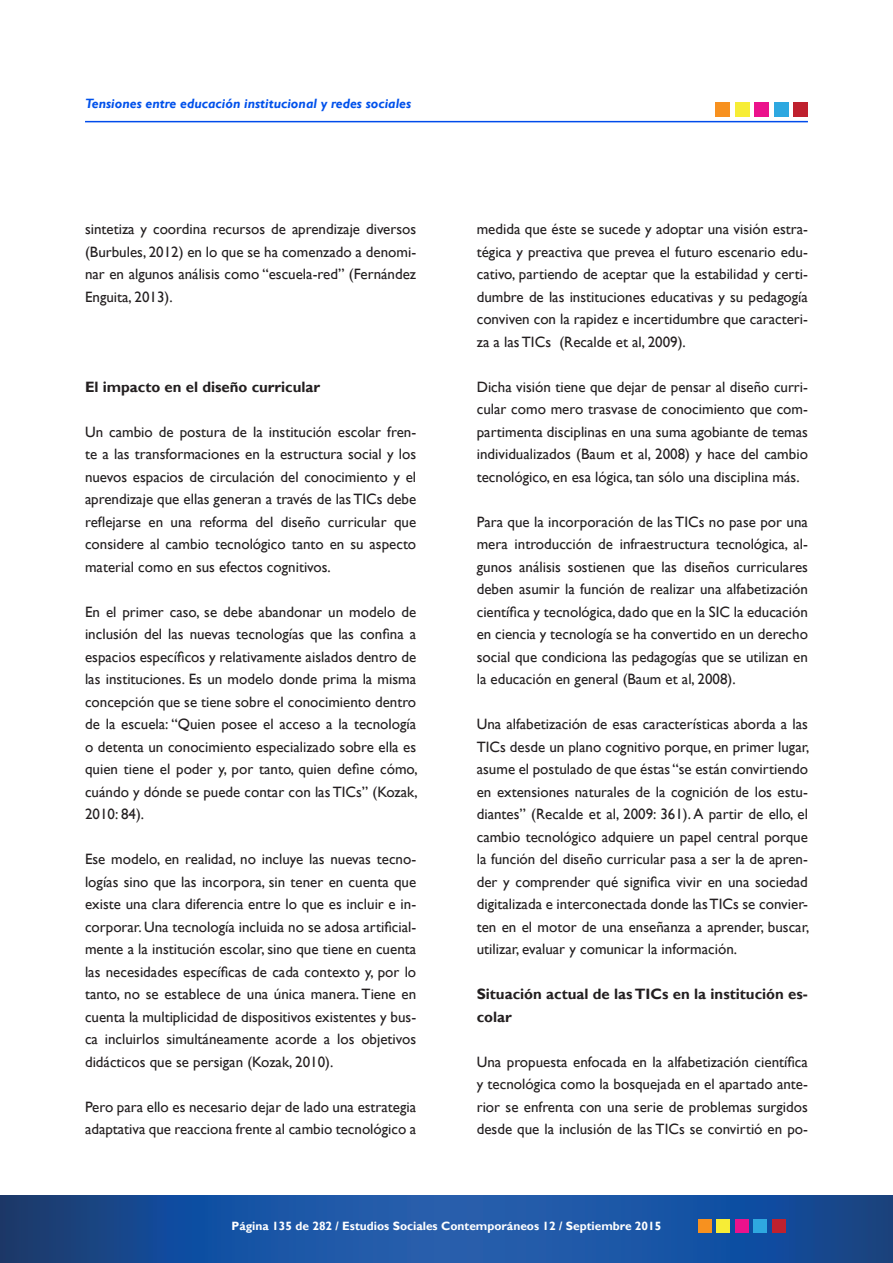
<style>
.page{position:relative;width:893px;height:1263px;background:#fff}
.page>*{position:absolute;margin:0;border:0;box-sizing:border-box;transform-origin:0 0}
.t1{font:15px/22.5px "Gill Sans";color:#231f20;text-align:justify}
.t2{font:700 15px/22.5px "Gill Sans";color:#231f20}
.t3{font:italic 700 13.5px "Gill Sans";color:#0051eb}
.t4{font:700 12px "Gill Sans";color:#fff}
</style>
<div class="page">
<svg style="left:0;top:1195px;width:893px;height:68px;background:#1b509b"></svg>
<div style="left:698px;top:1219px;width:14px;height:13px;background:#f7911f"></div>
<div style="left:717px;top:1219px;width:13px;height:13px;background:#f7ed36"></div>
<div style="left:735px;top:1219px;width:13px;height:13px;background:#eb128c"></div>
<div style="left:754px;top:1219px;width:13px;height:13px;background:#2ea8e0"></div>
<div style="left:772px;top:1219px;width:13px;height:13px;background:#bf212e"></div>
<hr style="left:85px;top:121px;width:723px;height:1px;background:#004beb">
<div style="left:715px;top:102px;width:14px;height:15px;background:#f7911f"></div>
<div style="left:735px;top:102px;width:14px;height:15px;background:#f7ed36"></div>
<div style="left:755px;top:102px;width:14px;height:15px;background:#eb128c"></div>
<div style="left:774px;top:102px;width:14px;height:15px;background:#2ea8e0"></div>
<div style="left:794px;top:102px;width:14px;height:15px;background:#bf212e"></div>
<p class="t3" style="left:85px;top:95px;width:328px">Tensiones entre educación institucional y redes sociales</p>
<p class="t1" style="left:85px;top:218px;width:333px">sintetiza y coordina recursos de aprendizaje diversos (Burbules, 2012) en lo que se ha comenzado a denomi&shy;nar en algunos análisis como “escuela-red” (Fernández Enguita, 2013).</p>
<p class="t2" style="left:85px;top:376px;width:237px">El impacto en el diseño curricular</p>
<p class="t1" style="left:85px;top:420px;width:333px">Un cambio de postura de la institución escolar fren&shy;te a las transformaciones en la estructura social y los nuevos espacios de circulación del conocimiento y el aprendizaje que ellas generan a través de las TICs debe reflejarse en una reforma del diseño curricular que considere al cambio tecnológico tanto en su aspecto material como en sus efectos cognitivos.</p>
<p class="t1" style="left:85px;top:600px;width:334px">En el primer caso, se debe abandonar un modelo de inclusión del las nuevas tecnologías que las confina a espacios específicos y relativamente aislados dentro de las instituciones. Es un modelo donde prima la misma concepción que se tiene sobre el conocimiento dentro de la escuela: “Quien posee el acceso a la tecnología o detenta un conocimiento especializado sobre ella es quien tiene el poder y, por tanto, quien define cómo, cuándo y dónde se puede contar con las TICs” (Kozak, 2010: 84).</p>
<p class="t1" style="left:85px;top:848px;width:333px">Ese modelo, en realidad, no incluye las nuevas tecno&shy;logías sino que las incorpora, sin tener en cuenta que existe una clara diferencia entre lo que es incluir e in&shy;corporar. Una tecnología incluida no se adosa artificial&shy;mente a la institución escolar, sino que tiene en cuenta las necesidades específicas de cada contexto y, por lo tanto, no se establece de una única manera. Tiene en cuenta la multiplicidad de dispositivos existentes y bus&shy;ca incluirlos simultáneamente acorde a los objetivos didácticos que se persigan (Kozak, 2010).</p>
<p class="t1" style="left:85px;top:1095px;width:333px">Pero para ello es necesario dejar de lado una estrategia adaptativa que reacciona frente al cambio tecnológico a</p>
<p class="t1" style="left:477px;top:218px;width:333px">medida que éste se sucede y adoptar una visión estra&shy;tégica y preactiva que prevea el futuro escenario edu&shy;cativo, partiendo de aceptar que la estabilidad y certi&shy;dumbre de las instituciones educativas y su pedagogía conviven con la rapidez e incertidumbre que caracteri&shy;za a las TICs (Recalde et al, 2009).</p>
<p class="t1" style="left:477px;top:375px;width:333px">Dicha visión tiene que dejar de pensar al diseño curri&shy;cular como mero trasvase de conocimiento que com&shy;partimenta disciplinas en una suma agobiante de temas individualizados (Baum et al, 2008) y hace del cambio tecnológico, en esa lógica, tan sólo una disciplina más.</p>
<p class="t1" style="left:477px;top:510px;width:333px">Para que la incorporación de las TICs no pase por una mera introducción de infraestructura tecnológica, al&shy;gunos análisis sostienen que las diseños curriculares deben asumir la función de realizar una alfabetización científica y tecnológica, dado que en la SIC la educación en ciencia y tecnología se ha convertido en un derecho social que condiciona las pedagogías que se utilizan en la educación en general (Baum et al, 2008).</p>
<p class="t1" style="left:477px;top:713px;width:334px">Una alfabetización de esas características aborda a las TICs desde un plano cognitivo porque, en primer lugar, asume el postulado de que éstas “se están convirtiendo en extensiones naturales de la cognición de los estu&shy;diantes” (Recalde et al, 2009: 361). A partir de ello, el cambio tecnológico adquiere un papel central porque la función del diseño curricular pasa a ser la de apren&shy;der y comprender qué significa vivir en una sociedad digitalizada e interconectada donde las TICs se convier&shy;ten en el motor de una enseñanza a aprender, buscar, utilizar, evaluar y comunicar la información.</p>
<p class="t2" style="left:477px;top:983px;width:333px">Situación actual de las TICs en la institución es&shy;colar</p>
<p class="t1" style="left:477px;top:1050px;width:333px">Una propuesta enfocada en la alfabetización científica y tecnológica como la bosquejada en el apartado ante&shy;rior se enfrenta con una serie de problemas surgidos desde que la inclusión de las TICs se convirtió en po-</p>
<p class="t4" style="left:232px;top:1219px;width:431px">Página 135 de 282 / Estudios Sociales Contemporáneos 12 / Septiembre 2015</p>
</div>
